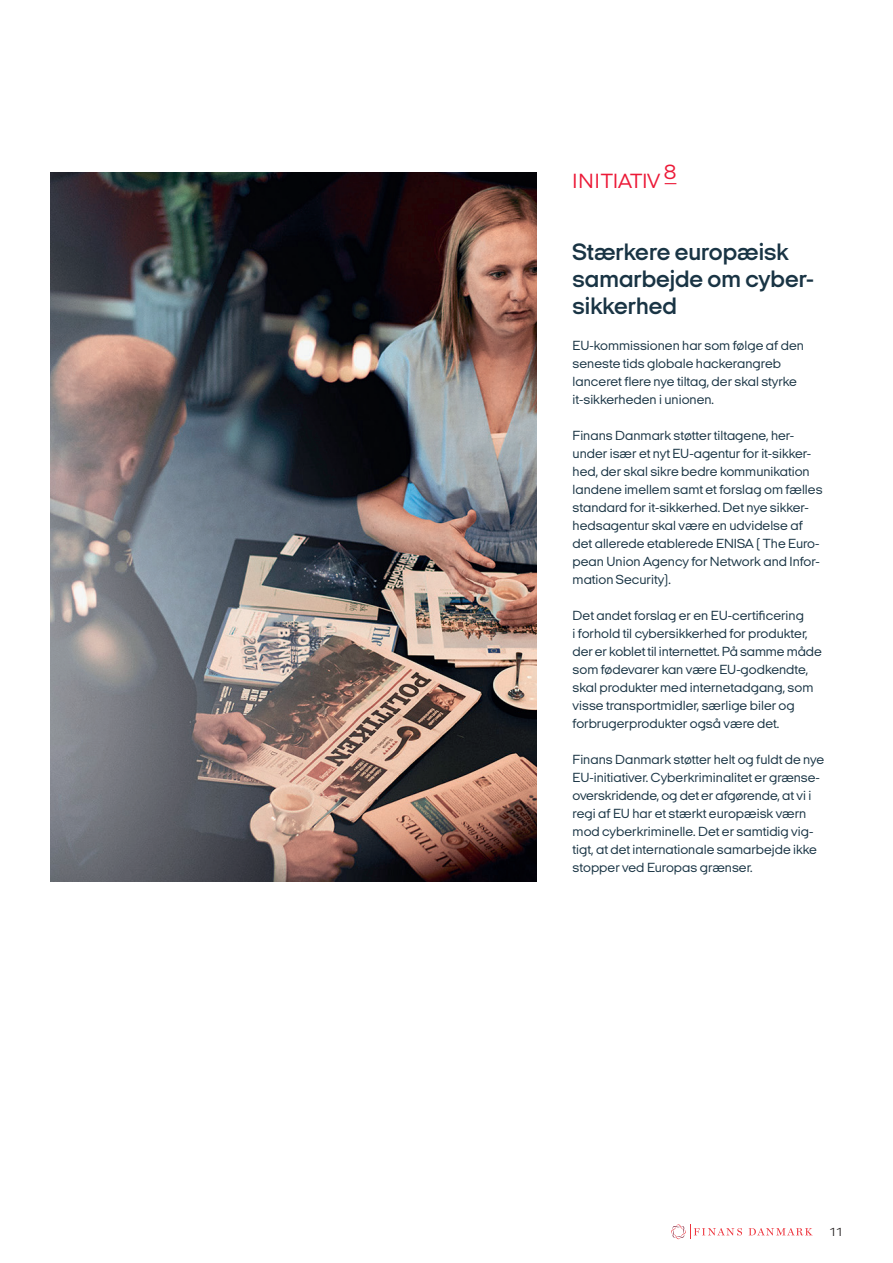
<style>
.page{position:relative;width:893px;height:1263px;background:#fff}
.page>*{position:absolute;margin:0;border:0;box-sizing:border-box;transform-origin:0 0}
.t1{font:600 24px/27px "Italian Plate No 2 Expanded";color:#193444}
.t2{font:21px "Italian Plate No 2 Expanded";color:#ec1a38}
.t3{font:13.5px/18px "Italian Plate No 2 Expanded";color:#193444}
.t4{font:12px "Italian Plate No 2 Expanded";color:#231f20}
</style>
<div class="page">
<svg style="left:671px;top:1224px;width:71px;height:15px"></svg>
<svg style="left:749px;top:1228px;width:63px;height:7px"></svg>
<img style="left:51px;top:172px;width:485px;height:709px">
<h2 class="t2" style="left:573px;top:169px;width:105px">INITIATIV 8</h2>
<h1 class="t1" style="left:573px;top:239px;width:243px">Stærkere europæisk samarbejde om cyber&shy;sikkerhed</h1>
<p class="t3" style="left:573px;top:337px;width:233px">EU-kommissionen har som følge af den seneste tids globale hackerangreb lanceret flere nye tiltag, der skal styrke it-sikkerheden i unionen.</p>
<p class="t3" style="left:573px;top:427px;width:251px">Finans Danmark støtter tiltagene, her&shy;under især et nyt EU-agentur for it-sikker&shy;hed, der skal sikre bedre kommunikation landene imellem samt et forslag om fælles standard for it-sikkerhed. Det nye sikker&shy;hedsagentur skal være en udvidelse af det allerede etablerede ENISA ( The Euro&shy;pean Union Agency for Network and Infor&shy;mation Security).</p>
<p class="t3" style="left:573px;top:607px;width:251px">Det andet forslag er en EU-certificering<br>i forhold til cybersikkerhed for produkter, der er koblet til internettet. På samme måde som fødevarer kan være EU-godkendte, skal produkter med internetadgang, som visse transportmidler, særlige biler og forbrugerprodukter også være det.</p>
<p class="t3" style="left:573px;top:751px;width:253px">Finans Danmark støtter helt og fuldt de nye EU-initiativer. Cyberkriminalitet er grænse&shy;overskridende, og det er afgørende, at vi i regi af EU har et stærkt europæisk værn mod cyberkriminelle. Det er samtidig vig&shy;tigt, at det internationale samarbejde ikke stopper ved Europas grænser.</p>
<p class="t4" style="left:829px;top:1226px;width:15px">11</p>
</div>
